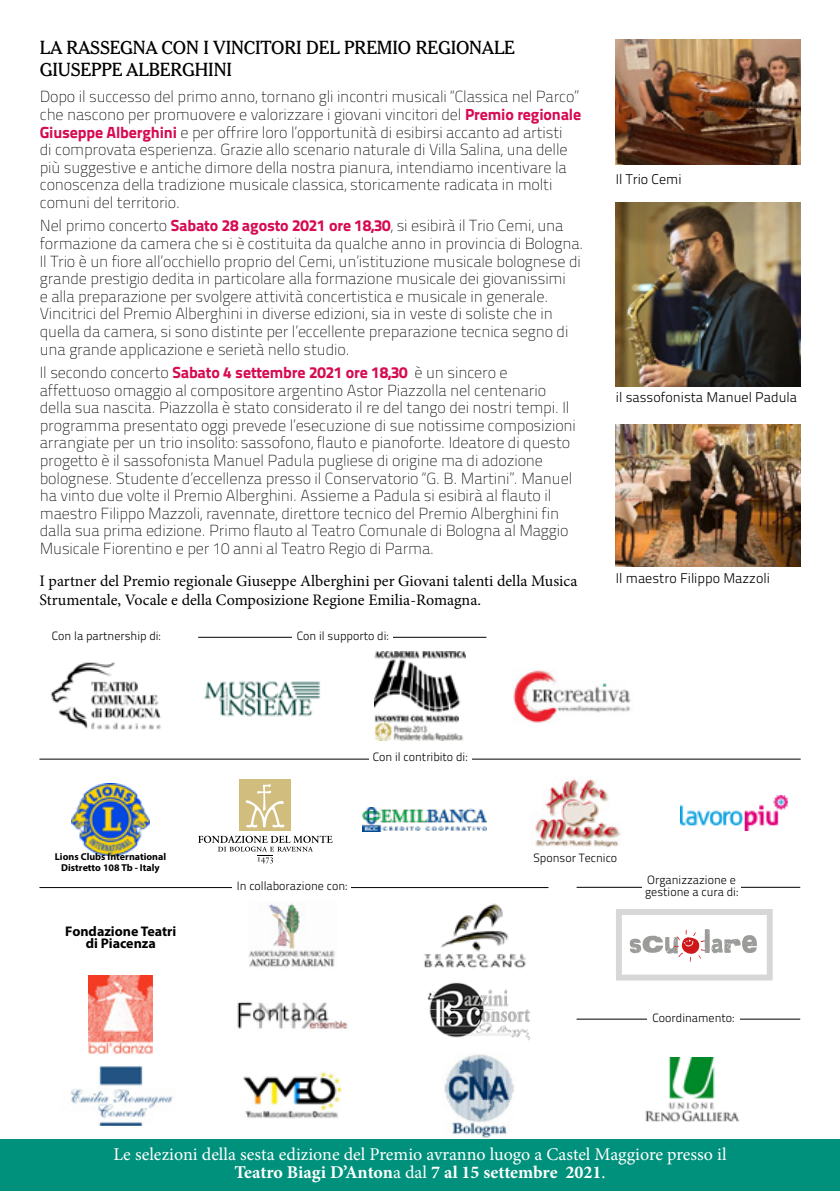
<style>
.page{position:relative;width:840px;height:1191px;background:#fff}
.page>*{position:absolute;margin:0;border:0;box-sizing:border-box;transform-origin:0 0}
.t1{font:18px/18px "Minion Pro";color:#fff;text-align:center}
.t2{font:500 18px/21.6px "NYT Cheltenham";letter-spacing:-.01em;color:#000}
.t3{font:16px/17.6px "Titillium Text 25 L 1 wt";letter-spacing:-.01em;color:#000}
.t4{font:16px/19.2px "Minion Pro";color:#000}
.t5{font:14px "Titillium Text 25 L 250 wt";color:#000}
.t6{font:700 14px/12px "Myriad Pro";color:#000;text-align:center}
.t7{font:12px/12px "Titillium Text 25 L 250 wt";color:#000}
.t8{font:700 10px/11.6px "Myriad Pro";color:#000;text-align:center}
.s1{font-family:"Titillium Text 25 L 999 wt";color:#d60b52}
.s2{font-weight:700}
</style>
<div class="page">
<div style="left:0;top:1139px;width:839px;height:52px;background:#00917c"></div>
<img style="left:204px;top:681px;width:117px;height:36px">
<img style="left:374px;top:652px;width:91px;height:88px">
<img style="left:50px;top:662px;width:111px;height:68px">
<img style="left:71px;top:784px;width:78px;height:71px">
<img style="left:362px;top:807px;width:124px;height:25px">
<img style="left:535px;top:778px;width:86px;height:70px">
<img style="left:680px;top:795px;width:107px;height:35px">
<img style="left:444px;top:1054px;width:71px;height:84px">
<img style="left:71px;top:1065px;width:102px;height:60px">
<img style="left:243px;top:1071px;width:98px;height:48px">
<img style="left:248px;top:903px;width:87px;height:65px">
<img style="left:424px;top:903px;width:102px;height:65px">
<img style="left:89px;top:975px;width:64px;height:79px">
<svg style="left:629px;top:929px;width:127px;height:33px"></svg>
<hr style="left:39px;top:759px;width:761px;height:1px;background:#000">
<hr style="left:198px;top:637px;width:288px;height:1px;background:#000">
<hr style="left:39px;top:887px;width:509px;height:1px;background:#000">
<hr style="left:576px;top:887px;width:223px;height:1px;background:#000">
<hr style="left:576px;top:1018px;width:223px;height:1px;background:#000">
<div style="left:368px;top:744px;width:103px;height:23px;background:#fff"></div>
<div style="left:232px;top:880px;width:119px;height:9px;background:#fff"></div>
<div style="left:641px;top:874px;width:99px;height:21px;background:#fff"></div>
<div style="left:646px;top:1006px;width:93px;height:22px;background:#fff"></div>
<div style="left:292px;top:624px;width:100px;height:22px;background:#fff"></div>
<img style="left:645px;top:1057px;width:95px;height:65px">
<img style="left:615px;top:424px;width:185px;height:142px">
<img style="left:615px;top:202px;width:184px;height:184px">
<img style="left:615px;top:40px;width:185px;height:124px">
<div style="left:239px;top:778px;width:52px;height:52px;background:#d1be7e"></div>
<svg style="left:245px;top:784px;width:39px;height:43px"></svg>
<svg style="left:198px;top:835px;width:134px;height:28px"></svg>
<img style="left:513px;top:670px;width:118px;height:53px">
<img style="left:427px;top:982px;width:104px;height:59px">
<img style="left:237px;top:1002px;width:111px;height:27px">
<p class="t2" style="left:40px;top:36px;width:476px">LA RASSEGNA CON I VINCITORI DEL PREMIO REGIONALE<br>GIUSEPPE ALBERGHINI</p>
<p class="t3" style="left:40px;top:87px;width:542px">Dopo il successo del primo anno, tornano gli incontri musicali “Classica nel Parco” che nascono per promuovere e valorizzare i giovani vincitori del <span class="s1">Premio regionale Giuseppe Alberghini</span> e per offrire loro l’opportunità di esibirsi accanto ad artisti<br>di comprovata esperienza. Grazie allo scenario naturale di Villa Salina, una delle più suggestive e antiche dimore della nostra pianura, intendiamo incentivare la conoscenza della tradizione musicale classica, storicamente radicata in molti comuni del territorio.</p>
<p class="t3" style="left:40px;top:216px;width:545px">Nel primo concerto <span class="s1">Sabato 28 agosto 2021 ore 18,30</span>, si esibirà il Trio Cemi, una formazione da camera che si è costituita da qualche anno in provincia di Bologna.<br>Il Trio è un fiore all’occhiello proprio del Cemi, un’istituzione musicale bolognese di grande prestigio dedita in particolare alla formazione musicale dei giovanissimi<br>e alla preparazione per svolgere attività concertistica e musicale in generale.<br>Vincitrici del Premio Alberghini in diverse edizioni, sia in veste di soliste che in quella da camera, si sono distinte per l’eccellente preparazione tecnica segno di una grande applicazione e serietà nello studio.</p>
<p class="t3" style="left:40px;top:363px;width:537px">Il secondo concerto <span class="s1">Sabato 4 settembre 2021 ore 18,30</span> è un sincero e affettuoso omaggio al compositore argentino Astor Piazzolla nel centenario della sua nascita. Piazzolla è stato considerato il re del tango dei nostri tempi. Il programma presentato oggi prevede l’esecuzione di sue notissime composizioni arrangiate per un trio insolito: sassofono, flauto e pianoforte. Ideatore di questo progetto è il sassofonista Manuel Padula pugliese di origine ma di adozione bolognese. Studente d’eccellenza presso il Conservatorio “G. B. Martini”. Manuel ha vinto due volte il Premio Alberghini. Assieme a Padula si esibirà al flauto il maestro Filippo Mazzoli, ravennate, direttore tecnico del Premio Alberghini fin dalla sua prima edizione. Primo flauto al Teatro Comunale di Bologna al Maggio Musicale Fiorentino e per 10 anni al Teatro Regio di Parma.</p>
<p class="t4" style="left:39px;top:571px;width:539px">I partner del Premio regionale Giuseppe Alberghini per Giovani talenti della Musica<br>Strumentale, Vocale e della Composizione Regione Emilia-Romagna.</p>
<p class="t7" style="left:52px;top:629px;width:110px">Con la partnership di:</p>
<p class="t7" style="left:296px;top:629px;width:93px">Con il supporto di:</p>
<p class="t5" style="left:615px;top:169px;width:67px">Il Trio Cemi</p>
<p class="t5" style="left:615px;top:387px;width:182px">il sassofonista Manuel Padula</p>
<p class="t5" style="left:615px;top:568px;width:155px">Il maestro Filippo Mazzoli</p>
<p class="t7" style="left:372px;top:749px;width:96px">Con il contribito di:</p>
<p class="t8" style="left:55px;top:850px;width:113px">Lions Clubs International<br>Distretto 108 Tb - Italy</p>
<p class="t7" style="left:533px;top:850px;width:85px">Sponsor Tecnico</p>
<p class="t7" style="left:237px;top:879px;width:112px">In collaborazione con:</p>
<p class="t7" style="left:644px;top:873px;width:94px">Organizzazione e gestione a cura di:</p>
<p class="t6" style="left:65px;top:924px;width:112px">Fondazione Teatri di Piacenza</p>
<p class="t7" style="left:652px;top:1011px;width:83px">Coordinamento:</p>
<p class="t1" style="left:113px;top:1145px;width:614px">Le selezioni della sesta edizione del Premio avranno luogo a Castel Maggiore presso il<br><span class="s2">Teatro Biagi D’Anton</span>a dal <span class="s2">7 al 15 settembre 2021</span>.</p>
</div>
